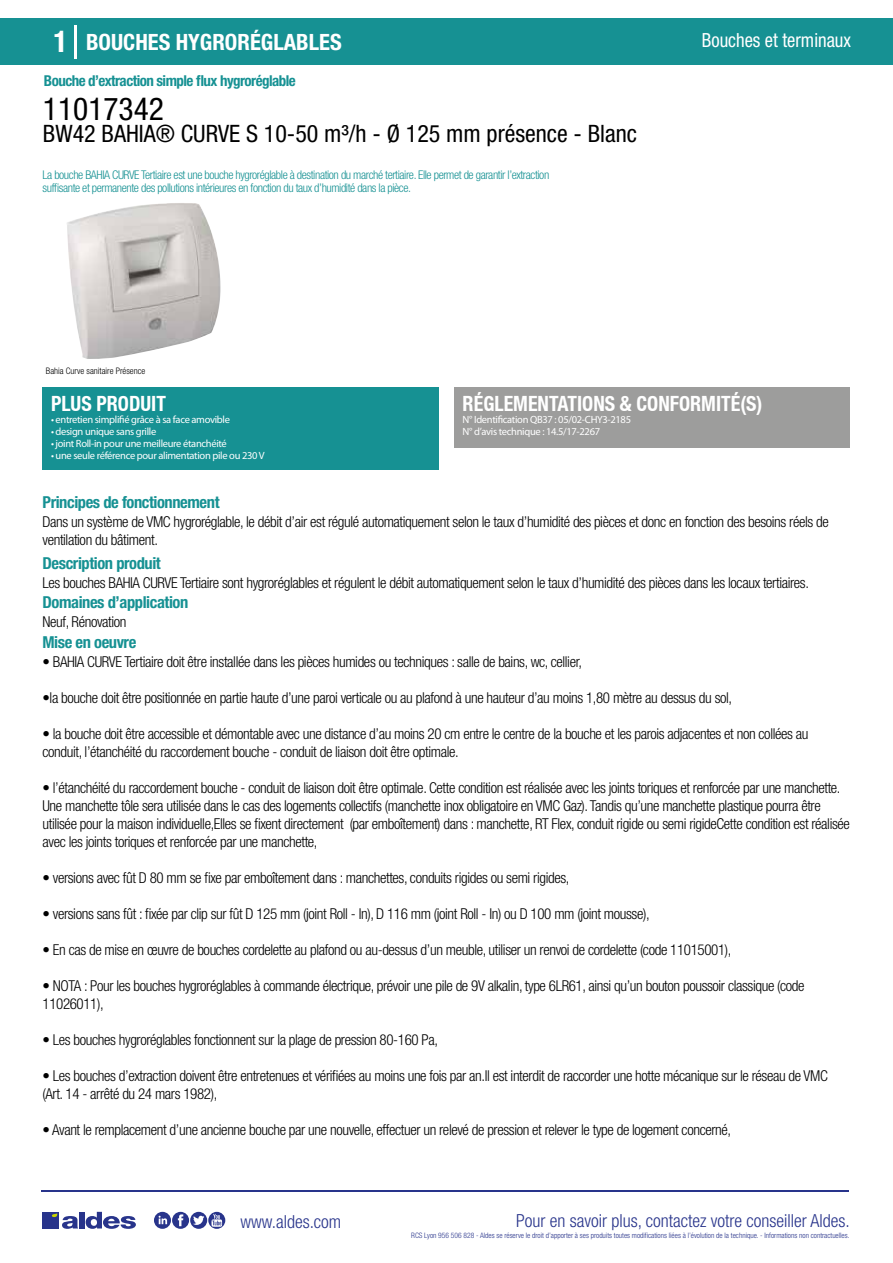
<style>
.page{position:relative;width:893px;height:1263px;background:#fff}
.page>*{position:absolute;margin:0;border:0;box-sizing:border-box;transform-origin:0 0}
.t1{font:condensed 31.5px "Helvetica Neue LT Std";color:#000}
.t2{font:condensed 24px "Helvetica Neue LT Std";color:#000}
.t3{font:700 condensed 22.5px "Helvetica Neue LT Std";color:#fff}
.t4{font:700 condensed 21px "Helvetica Neue";color:#fff;scale:.95 1}
.t5{font:condensed 19.5px "Helvetica Neue LT Std";color:#fff;scale:.95 1}
.t6{font:300 condensed 18px "Helvetica Neue";color:#28348b}
.t7{font:700 condensed 16.5px "Helvetica Neue LT Std";letter-spacing:-.025em;color:#169193}
.t8{font:300 condensed 15px/18px "Helvetica Neue LT Std";letter-spacing:-.025em;color:#000}
.t9{font:700 condensed 15px "Helvetica Neue LT Std";letter-spacing:-.035em;color:#169193}
.t10{font:300 condensed 12px/13.5px "Helvetica Neue LT Std";letter-spacing:-.035em;color:#169193}
.t11{font:10.5px/12px "Myriad Pro";letter-spacing:-.03em;color:#fff}
.t12{font:300 condensed 9px "Helvetica Neue";color:#000}
.t13{font:300 condensed 7.5px "Helvetica Neue";color:#28348b}
.s1{font-size:30px}
</style>
<div class="page">
<div style="left:0;top:18px;width:893px;height:46px;background:#169193"></div>
<div style="left:454px;top:387px;width:396px;height:61px;background:#9d9d9c"></div>
<div style="left:43px;top:387px;width:396px;height:83px;background:#169193"></div>
<hr style="left:74px;top:25px;width:2px;height:33px;background:#fff">
<img style="left:67px;top:203px;width:154px;height:156px">
<hr style="left:41px;top:1190px;width:808px;height:1px;background:#28348b">
<svg style="left:154px;top:1212px;width:71px;height:17px"></svg>
<div style="left:42px;top:1212px;width:17px;height:16px;background:#28348b"></div>
<div style="left:79px;top:1212px;width:5px;height:16px;background:#28348b"></div>
<svg style="left:86px;top:1212px;width:50px;height:17px"></svg>
<svg style="left:52px;top:1213px;width:26px;height:16px"></svg>
<h3 class="t3" style="left:54px;top:28px;width:290px"><span class="s1">1</span> BOUCHES HYGRORÉGLABLES</h3>
<h3 class="t5" style="left:702px;top:29px;width:158px">Bouches et terminaux</h3>
<p class="t9" style="left:44px;top:71px;width:254px">Bouche d’extraction simple flux hygroréglable</p>
<h1 class="t1" style="left:43px;top:91px;width:122px">11017342</h1>
<h2 class="t2" style="left:43px;top:120px;width:596px">BW42 BAHIA® CURVE S 10-50 m³/h - Ø 125 mm présence - Blanc</h2>
<p class="t10" style="left:43px;top:167px;width:508px">La bouche BAHIA CURVE Tertiaire est une bouche hygroréglable à destination du marché tertiaire. Elle permet de garantir l’extraction suffisante et permanente des pollutions intérieures en fonction du taux d’humidité dans la pièce.</p>
<p class="t12" style="left:46px;top:365px;width:101px">Bahia Curve sanitaire Présence</p>
<p class="t12" style="left:87px;top:365px;width:5px">L</p>
<h3 class="t4" style="left:51px;top:391px;width:122px">PLUS PRODUIT</h3>
<p class="t11" style="left:51px;top:413px;width:181px">• entretien simplifié grâce à sa face amovible</p>
<p class="t11" style="left:51px;top:425px;width:107px">• design unique sans grille</p>
<p class="t11" style="left:51px;top:437px;width:177px">• joint Roll-in pour une meilleure étanchéité</p>
<p class="t11" style="left:51px;top:449px;width:215px">• une seule référence pour alimentation pile ou 230 V</p>
<p class="t7" style="left:43px;top:492px;width:179px">Principes de fonctionnement</p>
<h3 class="t4" style="left:463px;top:391px;width:317px">RÉGLEMENTATIONS &amp; CONFORMITÉ(S)</h3>
<p class="t11" style="left:463px;top:413px;width:170px">N° Identification QB37 : 05/02-CHY3-2185<br>N° d’avis technique : 14.5/17-2267</p>
<p class="t8" style="left:43px;top:513px;width:788px">Dans un système de VMC hygroréglable, le débit d’air est régulé automatiquement selon le taux d’humidité des pièces et donc en fonction des besoins réels de ventilation du bâtiment.</p>
<p class="t8" style="left:43px;top:573px;width:768px">Les bouches BAHIA CURVE Tertiaire sont hygroréglables et régulent le débit automatiquement selon le taux d’humidité des pièces dans les locaux tertiaires.</p>
<p class="t8" style="left:43px;top:613px;width:86px">Neuf, Rénovation</p>
<p class="t8" style="left:43px;top:652px;width:541px">• BAHIA CURVE Tertiaire doit être installée dans les pièces humides ou techniques : salle de bains, wc, cellier,</p>
<p class="t8" style="left:43px;top:688px;width:691px">•la bouche doit être positionnée en partie haute d’une paroi verticale ou au plafond à une hauteur d’au moins 1,80 mètre au dessus du sol,</p>
<p class="t8" style="left:43px;top:724px;width:767px">• la bouche doit être accessible et démontable avec une distance d’au moins 20 cm entre le centre de la bouche et les parois adjacentes et non collées au conduit, l’étanchéité du raccordement bouche - conduit de liaison doit être optimale.</p>
<p class="t8" style="left:43px;top:778px;width:809px">• l’étanchéité du raccordement bouche - conduit de liaison doit être optimale. Cette condition est réalisée avec les joints toriques et renforcée par une manchette.<br>Une manchette tôle sera utilisée dans le cas des logements collectifs (manchette inox obligatoire en VMC Gaz). Tandis qu’une manchette plastique pourra être utilisée pour la maison individuelle,Elles se fixent directement (par emboîtement) dans : manchette, RT Flex, conduit rigide ou semi rigideCette condition est réalisée avec les joints toriques et renforcée par une manchette,</p>
<p class="t8" style="left:43px;top:868px;width:528px">• versions avec fût D 80 mm se fixe par emboîtement dans : manchettes, conduits rigides ou semi rigides,</p>
<p class="t8" style="left:43px;top:904px;width:609px">• versions sans fût : fixée par clip sur fût D 125 mm (joint Roll - In), D 116 mm (joint Roll - In) ou D 100 mm (joint mousse),</p>
<p class="t8" style="left:43px;top:940px;width:690px">• En cas de mise en œuvre de bouches cordelette au plafond ou au-dessus d’un meuble, utiliser un renvoi de cordelette (code 11015001),</p>
<p class="t8" style="left:43px;top:976px;width:764px">• NOTA : Pour les bouches hygroréglables à commande électrique, prévoir une pile de 9V alkalin, type 6LR61, ainsi qu’un bouton poussoir classique (code<br>11026011),</p>
<p class="t8" style="left:43px;top:1030px;width:397px">• Les bouches hygroréglables fonctionnent sur la plage de pression 80-160 Pa,</p>
<p class="t8" style="left:43px;top:1066px;width:787px">• Les bouches d’extraction doivent être entretenues et vérifiées au moins une fois par an.Il est interdit de raccorder une hotte mécanique sur le réseau de VMC (Art. 14 - arrêté du 24 mars 1982),</p>
<p class="t8" style="left:43px;top:1120px;width:690px">• Avant le remplacement d’une ancienne bouche par une nouvelle, effectuer un relevé de pression et relever le type de logement concerné,</p>
<p class="t7" style="left:43px;top:553px;width:120px">Description produit</p>
<p class="t7" style="left:43px;top:592px;width:147px">Domaines d’application</p>
<p class="t7" style="left:43px;top:632px;width:95px">Mise en oeuvre</p>
<p class="t6" style="left:240px;top:1211px;width:102px">www.aldes.com</p>
<p class="t6" style="left:516px;top:1211px;width:335px">Pour en savoir plus, contactez votre conseiller Aldes.</p>
<p class="t13" style="left:411px;top:1230px;width:440px">RCS Lyon 956 506 828 - Aldes se réserve le droit d’apporter à ses produits toutes modifications liées à l’évolution de la technique. - Informations non contractuelles.</p>
</div>
